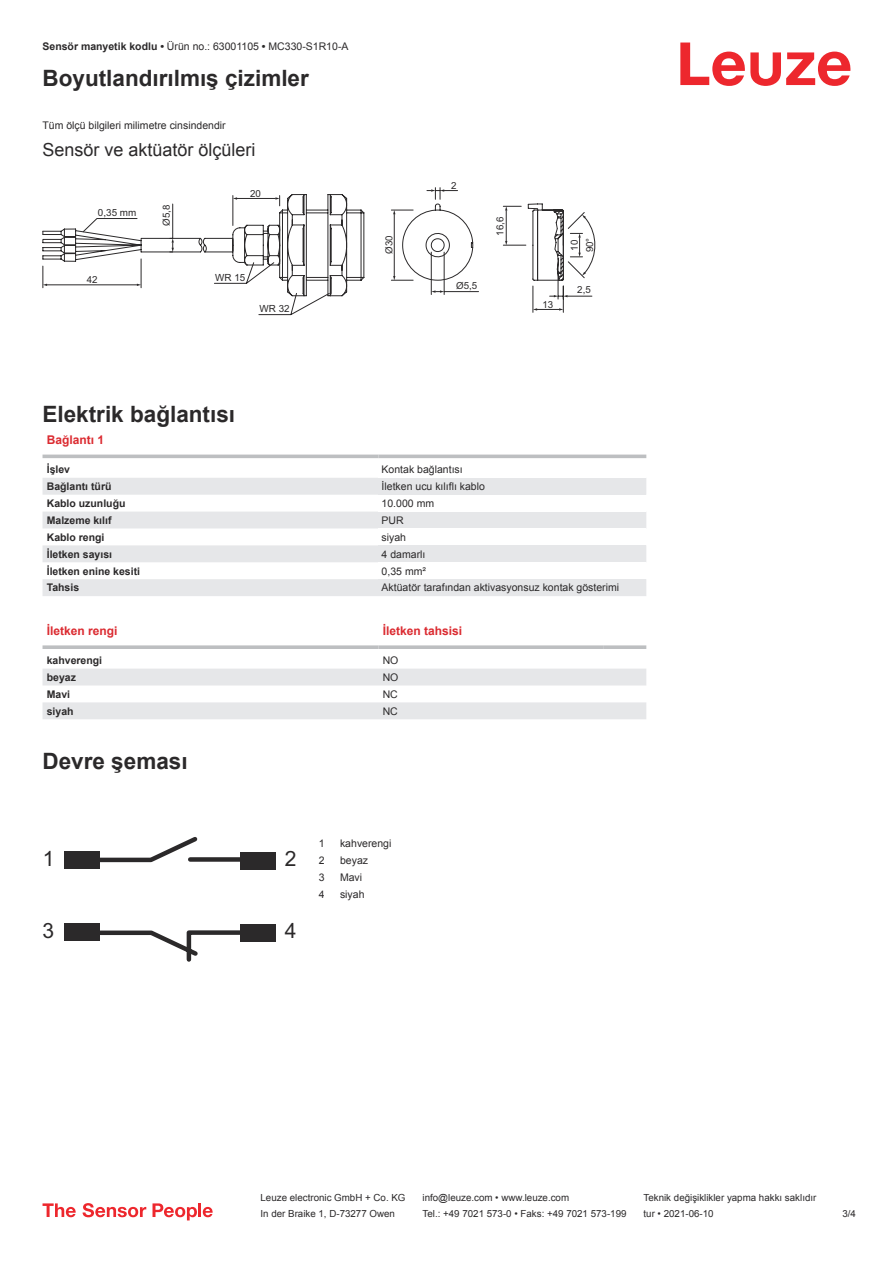
<style>
.page{position:relative;width:893px;height:1263px;background:#fff}
.page>*{position:absolute;margin:0;border:0;box-sizing:border-box;transform-origin:0 0}
.t1{font:700 22.5px "Arial";color:#2b292a}
.t2{font:21px "Arial";color:#2b292a}
.t3{font:18px "Arial";color:#2b292a}
.t4{font:700 12px "Arial";color:#db2a30}
.t5{font:10.5px "Arial";color:#2b292a}
.t6{font:700 10.5px "Arial";color:#2b292a}
.t7{font:9.9px "Arial";color:#2b292a}
.t8{font:9.75px/15.3px "Arial";color:#2b292a}
.s1{font-weight:700}
</style>
<div class="page">
<svg style="left:680px;top:43px;width:170px;height:43px"></svg>
<svg style="left:43px;top:454px;width:603px;height:1px"></svg>
<svg style="left:43px;top:478px;width:335px;height:118px;fill:#e6e7e9"></svg>
<hr style="left:43px;top:455px;width:335px;height:3px;background:#bdbfc1">
<hr style="left:378px;top:455px;width:268px;height:3px;background:#bdbfc1">
<div style="left:378px;top:478px;width:268px;height:17px;background:#e6e7e9"></div>
<div style="left:378px;top:512px;width:268px;height:16px;background:#e6e7e9"></div>
<div style="left:378px;top:545px;width:268px;height:17px;background:#e6e7e9"></div>
<div style="left:378px;top:579px;width:268px;height:17px;background:#e6e7e9"></div>
<svg style="left:43px;top:669px;width:603px;height:50px"></svg>
<svg style="left:43px;top:645px;width:335px;height:4px"></svg>
<svg style="left:378px;top:645px;width:226px;height:4px"></svg>
<svg style="left:604px;top:645px;width:42px;height:4px"></svg>
<svg style="left:43px;top:1203px;width:33px;height:14px"></svg>
<svg style="left:83px;top:1203px;width:63px;height:14px"></svg>
<svg style="left:153px;top:1203px;width:44px;height:17px"></svg>
<hr style="left:198px;top:1203px;width:3px;height:14px;background:#ed272d">
<svg style="left:203px;top:1207px;width:10px;height:10px"></svg>
<svg style="left:43px;top:187px;width:553px;height:128px"></svg>
<svg style="left:233px;top:197px;width:4px;height:3px"></svg>
<svg style="left:275px;top:197px;width:5px;height:3px"></svg>
<svg style="left:172px;top:238px;width:2px;height:14px"></svg>
<svg style="left:431px;top:189px;width:13px;height:3px"></svg>
<svg style="left:554px;top:295px;width:13px;height:2px"></svg>
<svg style="left:582px;top:215px;width:4px;height:3px"></svg>
<svg style="left:582px;top:272px;width:4px;height:4px"></svg>
<svg style="left:559px;top:308px;width:4px;height:3px"></svg>
<svg style="left:533px;top:308px;width:4px;height:3px"></svg>
<svg style="left:578px;top:233px;width:3px;height:5px"></svg>
<svg style="left:578px;top:253px;width:3px;height:4px"></svg>
<svg style="left:431px;top:290px;width:13px;height:3px"></svg>
<div style="left:64px;top:851px;width:36px;height:18px;background:#2b292a"></div>
<div style="left:64px;top:924px;width:36px;height:17px;background:#2b292a"></div>
<svg style="left:95px;top:837px;width:151px;height:125px"></svg>
<div style="left:240px;top:852px;width:35px;height:17px;background:#2b292a"></div>
<div style="left:240px;top:924px;width:36px;height:18px;background:#2b292a"></div>
<p class="t5" style="left:43px;top:43px;width:307px"><span class="s1">Sensör manyetik kodlu •</span> Ürün no.: 63001105 <span class="s1">•</span> MC330-S1R10-A</p>
<h1 class="t1" style="left:43px;top:63px;width:268px">Boyutlandırılmış çizimler</h1>
<p class="t5" style="left:43px;top:118px;width:185px">Tüm ölçü bilgileri milimetre cinsindendir</p>
<h3 class="t3" style="left:43px;top:137px;width:215px">Sensör ve aktüatör ölçüleri</h3>
<p class="t7" style="left:98px;top:209px;width:40px">0,35 mm</p>
<p class="t8" style="left:87px;top:273px;width:12px">42</p>
<p class="t8" style="left:159px;top:226px;width:23px;rotate:-90deg">Ø5,8</p>
<p class="t8" style="left:250px;top:186px;width:12px">20</p>
<p class="t7" style="left:215px;top:274px;width:32px">WR 15</p>
<p class="t7" style="left:260px;top:305px;width:32px">WR 32</p>
<p class="t8" style="left:382px;top:254px;width:20px;rotate:-90deg">Ø30</p>
<p class="t8" style="left:451px;top:178px;width:7px">2</p>
<p class="t8" style="left:456px;top:278px;width:23px">Ø5,5</p>
<p class="t8" style="left:493px;top:236px;width:20px;rotate:-90deg">16,6</p>
<p class="t8" style="left:542px;top:297px;width:12px">13</p>
<p class="t8" style="left:567px;top:252px;width:16px;rotate:-90deg">10<br>90°</p>
<p class="t8" style="left:577px;top:283px;width:15px">2,5</p>
<h1 class="t1" style="left:43px;top:398px;width:194px">Elektrik bağlantısı</h1>
<p class="t4" style="left:47px;top:431px;width:59px">Bağlantı 1</p>
<p class="t6" style="left:47px;top:462px;width:25px">İşlev</p>
<p class="t5" style="left:382px;top:462px;width:83px">Kontak bağlantısı</p>
<p class="t6" style="left:47px;top:479px;width:66px">Bağlantı türü</p>
<p class="t5" style="left:382px;top:479px;width:105px">İletken ucu kılıflı kablo</p>
<p class="t6" style="left:47px;top:496px;width:80px">Kablo uzunluğu</p>
<p class="t5" style="left:382px;top:496px;width:54px">10.000 mm</p>
<p class="t6" style="left:47px;top:513px;width:66px">Malzeme kılıf</p>
<p class="t5" style="left:382px;top:516px;width:24px">PUR</p>
<p class="t6" style="left:47px;top:533px;width:59px">Kablo rengi</p>
<p class="t5" style="left:382px;top:530px;width:26px">siyah</p>
<p class="t6" style="left:47px;top:546px;width:67px">İletken sayısı</p>
<p class="t5" style="left:382px;top:547px;width:45px">4 damarlı</p>
<p class="t6" style="left:47px;top:563px;width:95px">İletken enine kesiti</p>
<p class="t5" style="left:382px;top:564px;width:46px">0,35 mm²</p>
<p class="t6" style="left:47px;top:584px;width:34px">Tahsis</p>
<p class="t5" style="left:382px;top:580px;width:239px">Aktüatör tarafından aktivasyonsuz kontak gösterimi</p>
<p class="t4" style="left:47px;top:622px;width:72px">İletken rengi</p>
<p class="t4" style="left:383px;top:622px;width:81px">İletken tahsisi</p>
<p class="t6" style="left:47px;top:656px;width:57px">kahverengi</p>
<p class="t5" style="left:383px;top:656px;width:17px">NO</p>
<p class="t6" style="left:47px;top:673px;width:31px">beyaz</p>
<p class="t5" style="left:383px;top:673px;width:17px">NO</p>
<p class="t6" style="left:47px;top:690px;width:25px">Mavi</p>
<p class="t5" style="left:383px;top:690px;width:17px">NC</p>
<p class="t6" style="left:47px;top:707px;width:28px">siyah</p>
<p class="t5" style="left:383px;top:707px;width:17px">NC</p>
<h1 class="t1" style="left:43px;top:746px;width:147px">Devre şeması</h1>
<h2 class="t2" style="left:43px;top:850px;width:13px">1</h2>
<h2 class="t2" style="left:43px;top:922px;width:13px">3</h2>
<h2 class="t2" style="left:285px;top:850px;width:13px">2</h2>
<h2 class="t2" style="left:285px;top:922px;width:13px">4</h2>
<p class="t5" style="left:319px;top:839px;width:7px">1</p>
<p class="t5" style="left:340px;top:836px;width:53px">kahverengi</p>
<p class="t5" style="left:319px;top:856px;width:7px">2</p>
<p class="t5" style="left:340px;top:853px;width:30px">beyaz</p>
<p class="t5" style="left:319px;top:873px;width:7px">3</p>
<p class="t5" style="left:340px;top:873px;width:24px">Mavi</p>
<p class="t5" style="left:319px;top:887px;width:7px">4</p>
<p class="t5" style="left:340px;top:887px;width:26px">siyah</p>
<p class="t8" style="left:261px;top:1190px;width:146px">Leuze electronic GmbH + Co. KG</p>
<p class="t8" style="left:423px;top:1190px;width:148px">info@leuze.com • www.leuze.com</p>
<p class="t8" style="left:644px;top:1190px;width:174px">Teknik değişiklikler yapma hakkı saklıdır</p>
<p class="t8" style="left:261px;top:1206px;width:136px">In der Braike 1, D-73277 Owen</p>
<p class="t8" style="left:423px;top:1206px;width:205px">Tel.: +49 7021 573-0 • Faks: +49 7021 573-199</p>
<p class="t8" style="left:644px;top:1206px;width:72px">tur • 2021-06-10</p>
<p class="t8" style="left:842px;top:1207px;width:15px">3 /4</p>
</div>
